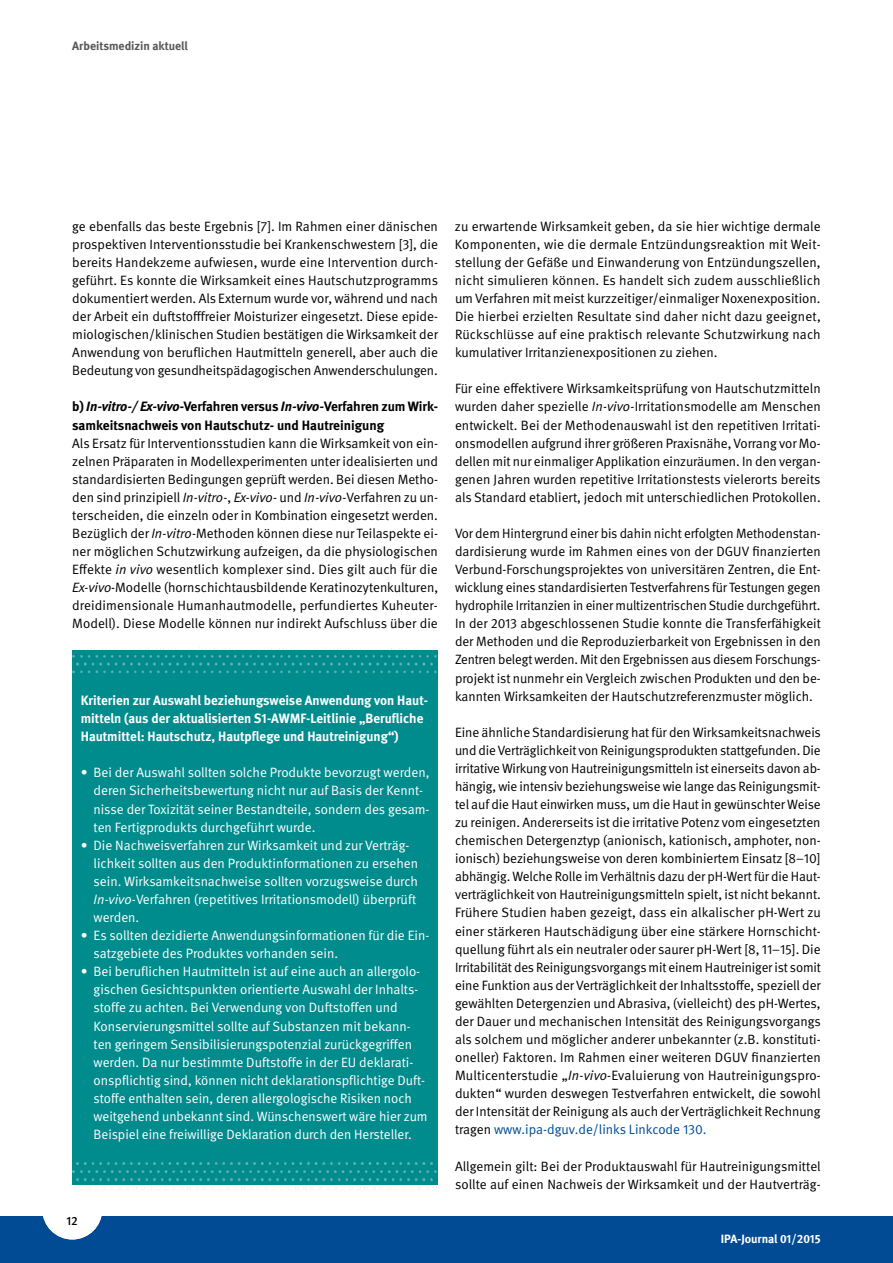
<style>
.page{position:relative;width:893px;height:1263px;background:#fff}
.page>*{position:absolute;margin:0;border:0;box-sizing:border-box;transform-origin:0 0}
.t1{font:13.5px/18px "DGUV Meta";color:#000;text-align:justify}
.t2{font:13.5px/18px "DGUV Meta";color:#fff}
.t3{font:700 13.5px/18px "DGUV Meta";color:#fff}
.t4{font:700 13.5px/18px "DGUV Meta";color:#000}
.t5{font:700 12px "DGUV Meta";color:#58585a}
.t6{font:700 12px "DGUV Meta";letter-spacing:-.005em;color:#fff}
.t7{font:500 12px "DGUV Meta";color:#000}
.s1{font-style:italic}
.s2{color:#004b93}
</style>
<div class="page">
<div style="left:0;top:1216px;width:893px;height:47px;background:#004b93"></div>
<div style="left:42px;top:1179px;width:60px;height:60px;background:#fff;border-radius:50%"></div>
<div style="left:72px;top:651px;width:366px;height:534px;background:#008b8c"></div>
<img style="left:72px;top:647px;width:366px;height:27px">
<img style="left:72px;top:1163px;width:365px;height:27px">
<p class="t5" style="left:72px;top:39px;width:117px">Arbeitsmedizin aktuell</p>
<p class="t1" style="left:72px;top:217px;width:367px">ge ebenfalls das beste Ergebnis [7]. Im Rahmen einer dänischen prospektiven Interventionsstudie bei Krankenschwestern [3], die bereits Handekzeme aufwiesen, wurde eine Intervention durch&shy;geführt. Es konnte die Wirksamkeit eines Hautschutzprogramms dokumentiert werden. Als Externum wurde vor, während und nach der Arbeit ein duftstofffreier Moisturizer eingesetzt. Diese epide&shy;miologischen/klinischen Studien bestätigen die Wirksamkeit der Anwendung von beruflichen Hautmitteln generell, aber auch die Bedeutung von gesundheitspädagogischen Anwenderschulungen.</p>
<p class="t4" style="left:72px;top:398px;width:367px">b) <span class="s1">In-vitro-/ Ex-vivo</span>-Verfahren versus <span class="s1">In-vivo-</span>Verfahren zum Wirk&shy;samkeitsnachweis von Hautschutz- und Hautreinigung</p>
<p class="t1" style="left:72px;top:434px;width:367px">Als Ersatz für Interventionsstudien kann die Wirksamkeit von ein&shy;zelnen Präparaten in Modellexperimenten unter idealisierten und standardisierten Bedingungen geprüft werden. Bei diesen Metho&shy;den sind prinzipiell <span class="s1">In-vitro-</span>, <span class="s1">Ex-vivo-</span> und <span class="s1">In-vivo-</span>Verfahren zu un&shy;terscheiden, die einzeln oder in Kombination eingesetzt werden.<br>Bezüglich der <span class="s1">In-vitro-</span>Methoden können diese nur Teilaspekte ei&shy;ner möglichen Schutzwirkung aufzeigen, da die physiologischen Effekte <span class="s1">in vivo</span> wesentlich komplexer sind. Dies gilt auch für die <span class="s1">Ex-vivo</span>-Modelle (hornschichtausbildende Keratinozytenkulturen, dreidimensionale Humanhautmodelle, perfundiertes Kuheuter-Modell). Diese Modelle können nur indirekt Aufschluss über die</p>
<p class="t3" style="left:81px;top:692px;width:349px">Kriterien zur Auswahl beziehungsweise Anwendung von Haut&shy;mitteln (aus der aktualisierten S1-AWMF-Leitlinie „Berufliche<br>Hautmittel: Hautschutz, Hautpflege und Hautreinigung“)</p>
<p class="t2" style="left:94px;top:764px;width:337px;text-indent:-13px">• Bei der Auswahl sollten solche Produkte bevorzugt werden, deren Sicherheitsbewertung nicht nur auf Basis der Kennt&shy;nisse der Toxizität seiner Bestandteile, sondern des gesam&shy;ten Fertigprodukts durchgeführt wurde.</p>
<p class="t2" style="left:94px;top:836px;width:326px;text-indent:-13px">• Die Nachweisverfahren zur Wirksamkeit und zur Verträg&shy;lichkeit sollten aus den Produktinformationen zu ersehen sein. Wirksamkeitsnachweise sollten vorzugsweise durch <span class="s1">In-vivo-</span>Verfahren (repetitives Irritationsmodell) überprüft werden.</p>
<p class="t2" style="left:94px;top:927px;width:337px;text-indent:-13px">• Es sollten dezidierte Anwendungsinformationen für die Ein&shy;satzgebiete des Produktes vorhanden sein.</p>
<p class="t2" style="left:94px;top:963px;width:336px;text-indent:-13px">• Bei beruflichen Hautmitteln ist auf eine auch an allergolo&shy;gischen Gesichtspunkten orientierte Auswahl der Inhalts&shy;stoffe zu achten. Bei Verwendung von Duftstoffen und Konservierungsmittel sollte auf Substanzen mit bekann&shy;ten geringem Sensibilisierungspotenzial zurückgegriffen werden. Da nur bestimmte Duftstoffe in der EU deklarati&shy;onspflichtig sind, können nicht deklarationspflichtige Duft&shy;stoffe enthalten sein, deren allergologische Risiken noch weitgehend unbekannt sind. Wünschenswert wäre hier zum Beispiel eine freiwillige Deklaration durch den Hersteller.</p>
<p class="t7" style="left:67px;top:1213px;width:13px">12</p>
<p class="t1" style="left:455px;top:217px;width:367px">zu erwartende Wirksamkeit geben, da sie hier wichtige dermale Komponenten, wie die dermale Entzündungsreaktion mit Weit&shy;stellung der Gefäße und Einwanderung von Entzündungszellen, nicht simulieren können. Es handelt sich zudem ausschließlich um Verfahren mit meist kurzzeitiger/einmaliger Noxenexposition.<br>Die hierbei erzielten Resultate sind daher nicht dazu geeignet, Rückschlüsse auf eine praktisch relevante Schutzwirkung nach kumulativer Irritanzienexpositionen zu ziehen.</p>
<p class="t1" style="left:455px;top:380px;width:367px">Für eine effektivere Wirksamkeitsprüfung von Hautschutzmitteln wurden daher spezielle <span class="s1">In-vivo-</span>Irritationsmodelle am Menschen entwickelt. Bei der Methodenauswahl ist den repetitiven Irritati&shy;onsmodellen aufgrund ihrer größeren Praxisnähe, Vorrang vor Mo&shy;dellen mit nur einmaliger Applikation einzuräumen. In den vergan&shy;genen Jahren wurden repetitive Irritationstests vielerorts bereits als Standard etabliert, jedoch mit unterschiedlichen Protokollen.</p>
<p class="t1" style="left:455px;top:525px;width:367px">Vor dem Hintergrund einer bis dahin nicht erfolgten Methodenstan&shy;dardisierung wurde im Rahmen eines von der DGUV finanzierten Verbund-Forschungsprojektes von universitären Zentren, die Ent&shy;wicklung eines standardisierten Testverfahrens für Testungen gegen hydrophile Irritanzien in einer multizentrischen Studie durchgeführt.<br>In der 2013 abgeschlossenen Studie konnte die Transferfähigkeit der Methoden und die Reproduzierbarkeit von Ergebnissen in den Zentren belegt werden. Mit den Ergebnissen aus diesem Forschungs&shy;projekt ist nunmehr ein Vergleich zwischen Produkten und den be&shy;kannten Wirksamkeiten der Hautschutzreferenzmuster möglich.</p>
<p class="t1" style="left:455px;top:723px;width:367px">Eine ähnliche Standardisierung hat für den Wirksamkeitsnachweis und die Verträglichkeit von Reinigungsprodukten stattgefunden. Die irritative Wirkung von Hautreinigungsmitteln ist einerseits davon ab&shy;hängig, wie intensiv beziehungsweise wie lange das Reinigungsmit&shy;tel auf die Haut einwirken muss, um die Haut in gewünschter Weise zu reinigen. Andererseits ist die irritative Potenz vom eingesetzten chemischen Detergenztyp (anionisch, kationisch, amphoter, non&shy;ionisch) beziehungsweise von deren kombiniertem Einsatz [8–10] abhängig. Welche Rolle im Verhältnis dazu der pH-Wert für die Haut&shy;verträglichkeit von Hautreinigungsmitteln spielt, ist nicht bekannt.<br>Frühere Studien haben gezeigt, dass ein alkalischer pH-Wert zu einer stärkeren Hautschädigung über eine stärkere Hornschicht&shy;quellung führt als ein neutraler oder saurer pH-Wert [8, 11–15]. Die Irritabilität des Reinigungsvorgangs mit einem Hautreiniger ist somit eine Funktion aus der Verträglichkeit der Inhaltsstoffe, speziell der gewählten Detergenzien und Abrasiva, (vielleicht) des pH-Wertes, der Dauer und mechanischen Intensität des Reinigungsvorgangs als solchem und möglicher anderer unbekannter (z.B. konstituti&shy;oneller) Faktoren. Im Rahmen einer weiteren DGUV finanzierten Multicenterstudie „<span class="s1">In-vivo</span>-Evaluierung von Hautreinigungspro&shy;dukten“ wurden deswegen Testverfahren entwickelt, die sowohl der Intensität der Reinigung als auch der Verträglichkeit Rechnung tragen <span class="s2">www.ipa-dguv.de/links Linkcode 130.</span></p>
<p class="t1" style="left:455px;top:1157px;width:367px">Allgemein gilt: Bei der Produktauswahl für Hautreinigungsmittel sollte auf einen Nachweis der Wirksamkeit und der Hautverträg-</p>
<p class="t6" style="left:721px;top:1231px;width:101px">IPA-Journal 01/2015</p>
</div>
